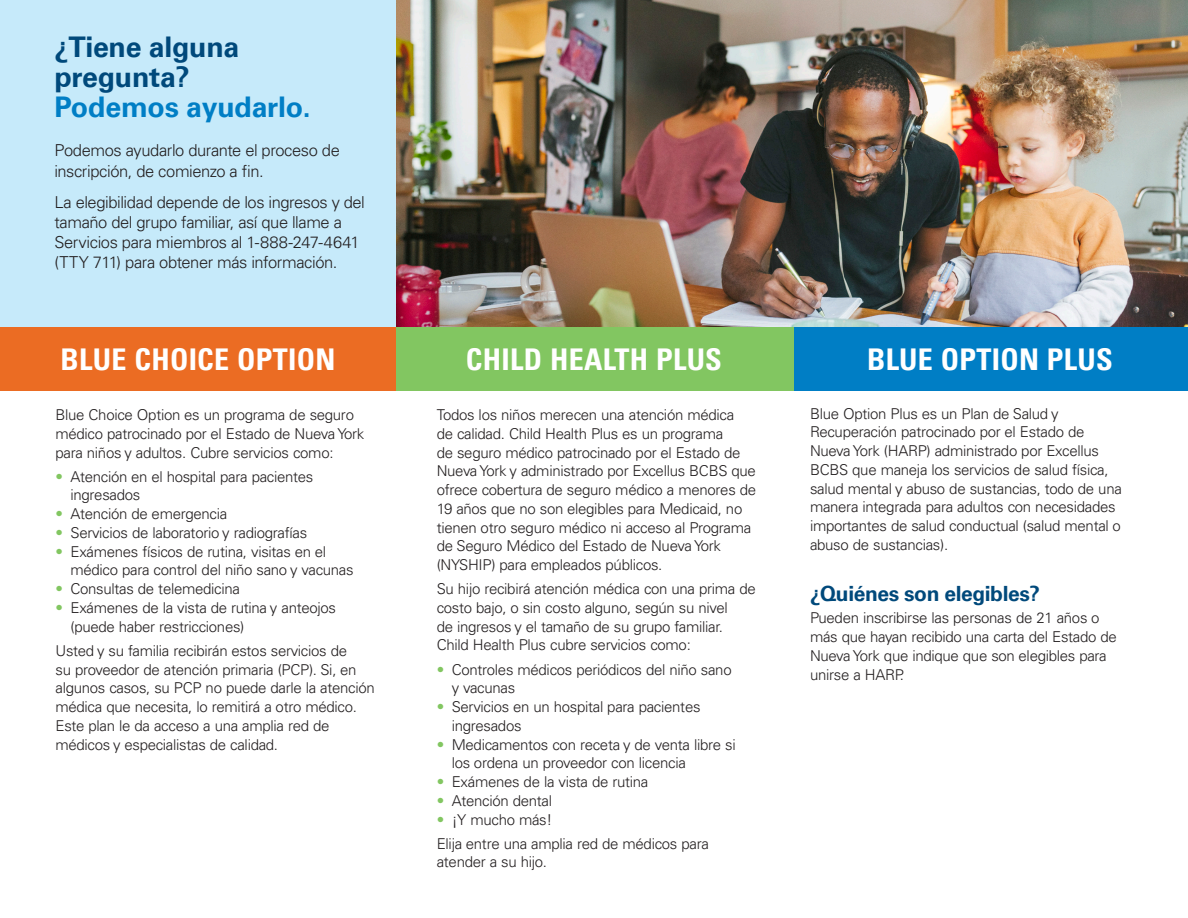
<style>
.page{position:relative;width:1188px;height:918px;background:#fff}
.page>*{position:absolute;margin:0;border:0;box-sizing:border-box;transform-origin:0 0}
.t1{font:700 condensed 30px "Univers LT Pro";letter-spacing:.01em;color:#fff}
.t2{font:700 28.5px/30px "Univers LT Pro 65";letter-spacing:-.01em;color:#00497b}
.t3{font:700 28.5px "Univers LT Pro 65";letter-spacing:-.01em;color:#007ec5}
.t4{font:700 21px "Univers LT Pro 65";letter-spacing:-.02em;color:#00497b}
.t5{font:300 16.5px/20.2px "Univers LT Pro 45";letter-spacing:-.025em;color:#231f20}
.t6{font:300 15px/18.8px "Univers LT Pro 45";letter-spacing:-.02em;color:#231f20}
.s1{color:#82c661}
</style>
<div class="page">
<div style="left:0;top:0;width:414px;height:366px;background:#c6eafa"></div>
<div style="left:0;top:327px;width:396px;height:64px;background:#eb6c23"></div>
<div style="left:396px;top:327px;width:399px;height:64px;background:#82c661"></div>
<div style="left:795px;top:327px;width:393px;height:64px;background:#007ec5"></div>
<img style="left:396px;top:0;width:792px;height:327px">
<h2 class="t2" style="left:54px;top:30px;width:187px">¿Tiene alguna pregunta?</h2>
<h2 class="t3" style="left:54px;top:87px;width:258px">Podemos ayudarlo.</h2>
<p class="t5" style="left:54px;top:140px;width:287px">Podemos ayudarlo durante el proceso de inscripción, de comienzo a fin.</p>
<p class="t5" style="left:54px;top:191px;width:312px">La elegibilidad depende de los ingresos y del tamaño del grupo familiar, así que llame a Servicios para miembros al 1-888-247-4641 (TTY 711) para obtener más información.</p>
<h1 class="t1" style="left:61px;top:341px;width:276px">BLUE CHOICE OPTION</h1>
<h1 class="t1" style="left:466px;top:341px;width:258px">CHILD HEALTH PLUS</h1>
<h1 class="t1" style="left:867px;top:341px;width:247px">BLUE OPTION PLUS</h1>
<p class="t6" style="left:56px;top:405px;width:310px">Blue Choice Option es un programa de seguro médico patrocinado por el Estado de Nueva York para niños y adultos. Cubre servicios como:</p>
<p class="t6" style="left:70px;top:467px;width:244px;text-indent:-15px"><span class="s1">•</span> Atención en el hospital para pacientes ingresados</p>
<p class="t6" style="left:56px;top:504px;width:173px"><span class="s1">•</span> Atención de emergencia</p>
<p class="t6" style="left:56px;top:523px;width:253px"><span class="s1">•</span> Servicios de laboratorio y radiografías</p>
<p class="t6" style="left:70px;top:542px;width:285px;text-indent:-15px"><span class="s1">•</span> Exámenes físicos de rutina, visitas en el médico para control del niño sano y vacunas</p>
<p class="t6" style="left:56px;top:579px;width:186px"><span class="s1">•</span> Consultas de telemedicina</p>
<p class="t6" style="left:70px;top:598px;width:267px;text-indent:-15px"><span class="s1">•</span> Exámenes de la vista de rutina y anteojos (puede haber restricciones)</p>
<p class="t6" style="left:56px;top:641px;width:321px">Usted y su familia recibirán estos servicios de<br>su proveedor de atención primaria (PCP). Si, en algunos casos, su PCP no puede darle la atención médica que necesita, lo remitirá a otro médico.<br>Este plan le da acceso a una amplia red de médicos y especialistas de calidad.</p>
<p class="t6" style="left:437px;top:405px;width:321px">Todos los niños merecen una atención médica<br>de calidad. Child Health Plus es un programa<br>de seguro médico patrocinado por el Estado de Nueva York y administrado por Excellus BCBS que ofrece cobertura de seguro médico a menores de 19 años que no son elegibles para Medicaid, no tienen otro seguro médico ni acceso al Programa de Seguro Médico del Estado de Nueva York (NYSHIP) para empleados públicos.</p>
<p class="t6" style="left:437px;top:579px;width:321px">Su hijo recibirá atención médica con una prima de costo bajo, o sin costo alguno, según su nivel<br>de ingresos y el tamaño de su grupo familiar.<br>Child Health Plus cubre servicios como:</p>
<p class="t6" style="left:452px;top:660px;width:281px;text-indent:-15px"><span class="s1">•</span> Controles médicos periódicos del niño sano y vacunas</p>
<p class="t6" style="left:452px;top:697px;width:250px;text-indent:-15px"><span class="s1">•</span> Servicios en un hospital para pacientes ingresados</p>
<p class="t6" style="left:452px;top:735px;width:286px;text-indent:-15px"><span class="s1">•</span> Medicamentos con receta y de venta libre si los ordena un proveedor con licencia</p>
<p class="t6" style="left:437px;top:772px;width:213px"><span class="s1">•</span> Exámenes de la vista de rutina</p>
<p class="t6" style="left:437px;top:791px;width:117px"><span class="s1">•</span> Atención dental</p>
<p class="t6" style="left:437px;top:807px;width:274px;line-height:24.2px"><span class="s1">•</span> ¡Y mucho más!<br>Elija entre una amplia red de médicos para</p>
<p class="t6" style="left:437px;top:852px;width:112px">atender a su hijo.</p>
<p class="t6" style="left:810px;top:403px;width:313px">Blue Option Plus es un Plan de Salud y Recuperación patrocinado por el Estado de Nueva York (HARP) administrado por Excellus BCBS que maneja los servicios de salud física, salud mental y abuso de sustancias, todo de una manera integrada para adultos con necesidades importantes de salud conductual (salud mental o abuso de sustancias).</p>
<h3 class="t4" style="left:810px;top:579px;width:231px">¿Quiénes son elegibles?</h3>
<p class="t6" style="left:810px;top:608px;width:308px">Pueden inscribirse las personas de 21 años o más que hayan recibido una carta del Estado de Nueva York que indique que son elegibles para unirse a HARP.</p>
</div>
